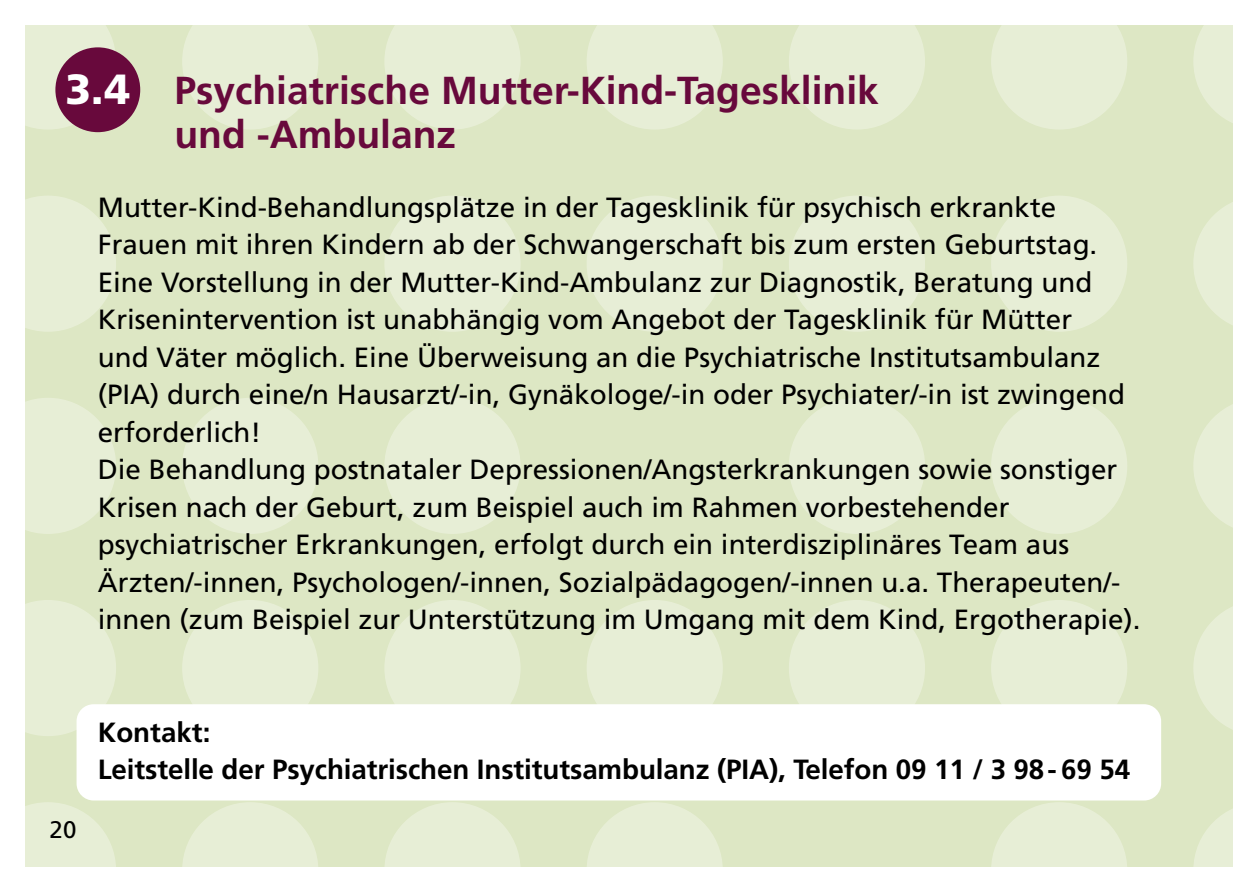
<style>
.page{position:relative;width:1259px;height:893px;background:#fff}
.page>*{position:absolute;margin:0;border:0;box-sizing:border-box;transform-origin:0 0}
.t1{font:700 39px/43.5px "Frutiger";color:#68093c}
.t2{font:27.6px/37.5px "Frutiger";color:#000}
.t3{font:700 27.6px/37.5px "Frutiger";letter-spacing:-.005em;color:#000}
.t4{font:24px "Frutiger";color:#000}
.s1{font-weight:900;font-size:42.3px;color:#fff}
</style>
<div class="page">
<div style="left:26px;top:26px;width:1207px;height:841px;background:#dde7c4"></div>
<div style="left:26px;top:26px;width:90px;height:104px;background:#e7eed6"></div>
<svg style="left:182px;top:26px;width:136px;height:103px"></svg>
<svg style="left:384px;top:26px;width:136px;height:103px"></svg>
<svg style="left:587px;top:26px;width:136px;height:103px"></svg>
<svg style="left:789px;top:26px;width:136px;height:103px"></svg>
<svg style="left:991px;top:26px;width:136px;height:103px"></svg>
<svg style="left:1193px;top:26px;width:40px;height:97px"></svg>
<svg style="left:26px;top:196px;width:90px;height:136px"></svg>
<div style="left:384px;top:196px;width:136px;height:136px;background:#e7eed6;border-radius:50%"></div>
<div style="left:586px;top:196px;width:137px;height:136px;background:#e7eed6;border-radius:50%"></div>
<div style="left:789px;top:196px;width:136px;height:136px;background:#e7eed6;border-radius:50%"></div>
<div style="left:991px;top:196px;width:136px;height:136px;background:#e7eed6;border-radius:50%"></div>
<svg style="left:1193px;top:202px;width:40px;height:123px"></svg>
<svg style="left:26px;top:398px;width:90px;height:136px"></svg>
<div style="left:182px;top:398px;width:136px;height:136px;background:#e7eed6;border-radius:50%"></div>
<div style="left:384px;top:398px;width:136px;height:136px;background:#e7eed6;border-radius:50%"></div>
<div style="left:789px;top:398px;width:136px;height:136px;background:#e7eed6;border-radius:50%"></div>
<div style="left:991px;top:398px;width:136px;height:136px;background:#e7eed6;border-radius:50%"></div>
<svg style="left:1193px;top:404px;width:40px;height:123px"></svg>
<svg style="left:26px;top:600px;width:90px;height:136px;background:#e5edd4"></svg>
<div style="left:182px;top:600px;width:136px;height:136px;background:#e7eed6;border-radius:50%"></div>
<div style="left:384px;top:600px;width:136px;height:136px;background:#e7eed6;border-radius:50%"></div>
<div style="left:586px;top:600px;width:137px;height:136px;background:#e7eed6;border-radius:50%"></div>
<div style="left:789px;top:600px;width:136px;height:136px;background:#e7eed6;border-radius:50%"></div>
<div style="left:991px;top:600px;width:136px;height:136px;background:#e7eed6;border-radius:50%"></div>
<svg style="left:1193px;top:607px;width:40px;height:123px"></svg>
<svg style="left:26px;top:802px;width:90px;height:65px"></svg>
<svg style="left:182px;top:802px;width:136px;height:65px"></svg>
<svg style="left:385px;top:802px;width:135px;height:65px"></svg>
<svg style="left:587px;top:802px;width:136px;height:65px"></svg>
<svg style="left:991px;top:802px;width:136px;height:65px"></svg>
<svg style="left:1194px;top:809px;width:39px;height:58px"></svg>
<div style="left:55px;top:47px;width:85px;height:85px;background:#68093c;border-radius:50%"></div>
<div style="left:77px;top:704px;width:1084px;height:96px;background:#fff;border-radius:17px"></div>
<h1 class="t1" style="left:174px;top:69px;width:706px;text-indent:-109px"><span class="s1">3.4</span> Psychiatrische Mutter-Kind-Tagesklinik und -Ambulanz</h1>
<p class="t2" style="left:98px;top:188px;width:1044px">Mutter-Kind-Behandlungsplätze in der Tagesklinik für psychisch erkrankte Frauen mit ihren Kindern ab der Schwangerschaft bis zum ersten Geburtstag.<br>Eine Vorstellung in der Mutter-Kind-Ambulanz zur Diagnostik, Beratung und Krisenintervention ist unabhängig vom Angebot der Tagesklinik für Mütter<br>und Väter möglich. Eine Überweisung an die Psychiatrische Institutsambulanz (PIA) durch eine/n Hausarzt/-in, Gynäkologe/-in oder Psychiater/-in ist zwingend erforderlich!<br>Die Behandlung postnataler Depressionen/Angsterkrankungen sowie sonstiger Krisen nach der Geburt, zum Beispiel auch im Rahmen vorbestehender psychiatrischer Erkrankungen, erfolgt durch ein interdisziplinäres Team aus Ärzten/-innen, Psychologen/-innen, Sozialpädagogen/-innen u.a. Therapeuten/- innen (zum Beispiel zur Unterstützung im Umgang mit dem Kind, Ergotherapie).</p>
<p class="t4" style="left:49px;top:815px;width:28px">20</p>
<p class="t3" style="left:98px;top:713px;width:1034px">Kontakt:<br>Leitstelle der Psychiatrischen Institutsambulanz (PIA), Telefon 09 11 / 3 98- 69 54</p>
</div>
